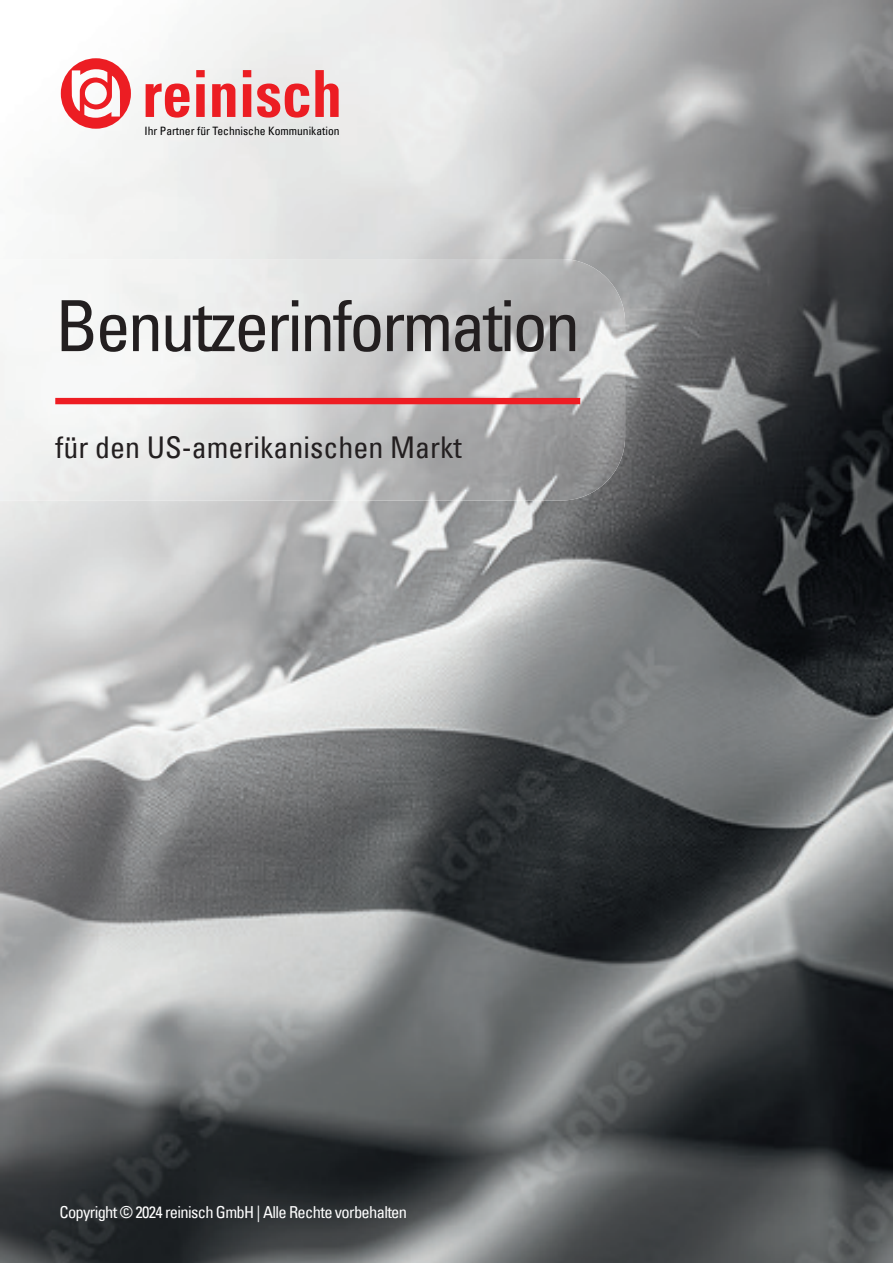
<style>
.page{position:relative;width:893px;height:1263px;background:#fff}
.page>*{position:absolute;margin:0;border:0;box-sizing:border-box;transform-origin:0 0}
.t1{font:condensed 70.5px "Univers";letter-spacing:-.04em;color:#231f20}
.t2{font:condensed 30px "Univers";color:#231f20}
.t3{font:condensed 16.5px "Univers";letter-spacing:-.04em;color:#fff}
.t4{font:condensed 11.55px "Univers";color:#000001}
</style>
<div class="page">
<img style="left:0;top:0;width:893px;height:1263px">
<img style="left:0;top:259px;width:625px;height:242px">
<div style="left:55px;top:398px;width:525px;height:6px;background:#ee1d23"></div>
<svg style="left:61px;top:58px;width:70px;height:71px"></svg>
<svg style="left:146px;top:84px;width:44px;height:34px"></svg>
<svg style="left:196px;top:70px;width:9px;height:47px"></svg>
<svg style="left:212px;top:84px;width:23px;height:33px"></svg>
<svg style="left:243px;top:70px;width:8px;height:47px"></svg>
<svg style="left:257px;top:84px;width:52px;height:34px;background:#ea7578"></svg>
<svg style="left:315px;top:70px;width:24px;height:47px"></svg>
<p class="t4" style="left:144px;top:124px;width:197px">Ihr Partner für Technische Kommunikation</p>
<h1 class="t1" style="left:55px;top:281px;width:526px">Benutzerinformation</h1>
<h2 class="t2" style="left:55px;top:428px;width:408px">für den US-amerikanischen Markt</h2>
<p class="t3" style="left:60px;top:1202px;width:349px">Copyright © 2024 reinisch GmbH | Alle Rechte vorbehalten</p>
</div>
